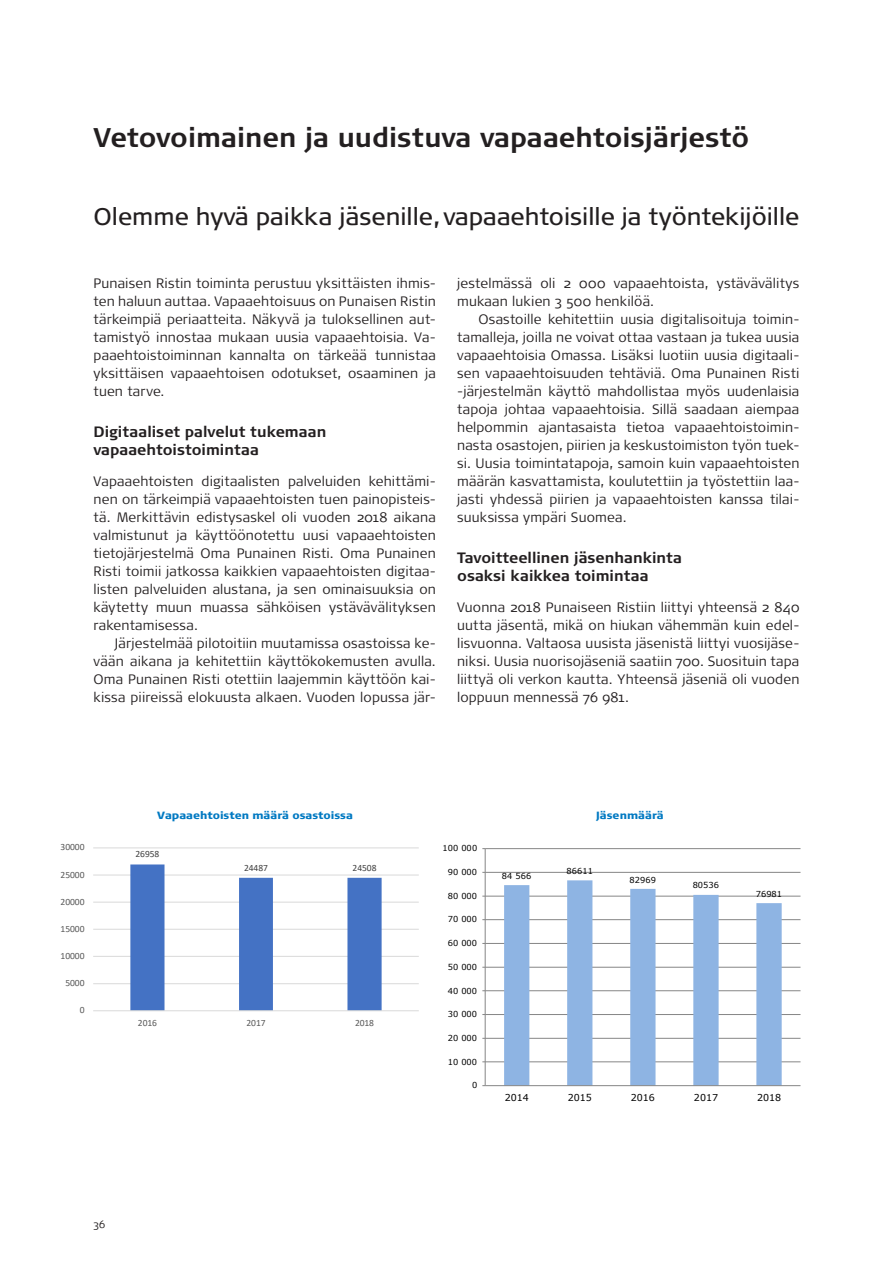
<style>
.page{position:relative;width:893px;height:1263px;background:#fff}
.page>*{position:absolute;margin:0;border:0;box-sizing:border-box;transform-origin:0 0}
._1_PÄÄOTSIKKO{font:700 27px "Signa OT";color:#231f20}
.Pääotsikko{font:24px "Signa OT";color:#231f20}
.Väliotsikko_musta{font:700 15px/18px "Signa OT";color:#231f20}
.Leipäteksti{font:300 13.65px/18px "Signa OT";letter-spacing:.01em;color:#231f20;text-align:justify}
.Leipäteksti_sis{font:300 13.65px/18px "Signa OT";letter-spacing:.01em;color:#231f20;text-align:justify}
.Graafin_otsikko{font:900 10.5px "Signa OT";color:#0079c2}
.t1{font:300 10.5px "Signa OT";color:#231f20}
.t2{font:9.6px "Calibri";letter-spacing:-.005em;color:#595959}
.t3{font:9.6px "Calibri";letter-spacing:-.005em;color:#404040}
.t4{font:9.45px "Verdana";letter-spacing:-.005em;color:#000}
.t5{font:8.25px "Verdana";color:#000}
</style>
<div class="page">
<svg style="left:93px;top:847px;width:326px;height:165px"></svg>
<hr style="left:485px;top:1061px;width:315px;height:1px;background:#868686">
<hr style="left:485px;top:1038px;width:315px;height:1px;background:#868686">
<hr style="left:485px;top:1014px;width:315px;height:1px;background:#868686">
<hr style="left:485px;top:990px;width:315px;height:1px;background:#868686">
<hr style="left:485px;top:967px;width:315px;height:1px;background:#868686">
<hr style="left:485px;top:943px;width:315px;height:1px;background:#868686">
<hr style="left:485px;top:919px;width:315px;height:1px;background:#868686">
<hr style="left:485px;top:896px;width:315px;height:1px;background:#868686">
<hr style="left:485px;top:872px;width:315px;height:1px;background:#868686">
<hr style="left:485px;top:848px;width:315px;height:1px;background:#868686">
<svg style="left:504px;top:880px;width:278px;height:205px"></svg>
<hr style="left:485px;top:849px;width:1px;height:237px;background:#868686">
<hr style="left:485px;top:1085px;width:315px;height:1px;background:#868686">
<p class="_1_PÄÄOTSIKKO" style="left:94px;top:122px;width:657px">Vetovoimainen ja uudistuva vapaaehtoisjärjestö</p>
<p class="Pääotsikko" style="left:94px;top:202px;width:707px">Olemme hyvä paikka jäsenille, vapaaehtoisille ja työntekijöille</p>
<p class="Leipäteksti" style="left:94px;top:274px;width:344px">Punaisen Ristin toiminta perustuu yksittäisten ihmis&shy;ten haluun auttaa. Vapaaehtoisuus on Punaisen Ristin tärkeimpiä periaatteita. Näkyvä ja tuloksellinen aut&shy;tamistyö innostaa mukaan uusia vapaaehtoisia. Va&shy;paaehtoistoiminnan kannalta on tärkeää tunnistaa yksittäisen vapaaehtoisen odotukset, osaaminen ja tuen tarve.</p>
<p class="Väliotsikko_musta" style="left:94px;top:423px;width:234px">Digitaaliset palvelut tukemaan vapaaehtoistoimintaa</p>
<p class="Leipäteksti" style="left:94px;top:472px;width:344px">Vapaaehtoisten digitaalisten palveluiden kehittämi&shy;nen on tärkeimpiä vapaaehtoisten tuen painopisteis&shy;tä. Merkittävin edistysaskel oli vuoden 2018 aikana valmistunut ja käyttöönotettu uusi vapaaehtoisten tietojärjestelmä Oma Punainen Risti. Oma Punainen Risti toimii jatkossa kaikkien vapaaehtoisten digitaa&shy;listen palveluiden alustana, ja sen ominaisuuksia on käytetty muun muassa sähköisen ystävävälityksen rakentamisessa.</p>
<p class="Leipäteksti_sis" style="left:94px;top:634px;width:344px;text-indent:21px">Järjestelmää pilotoitiin muutamissa osastoissa ke&shy;vään aikana ja kehitettiin käyttökokemusten avulla.<br>Oma Punainen Risti otettiin laajemmin käyttöön kai&shy;kissa piireissä elokuusta alkaen. Vuoden lopussa jär-</p>
<p class="Leipäteksti_sis" style="left:457px;top:274px;width:344px">jestelmässä oli 2 000 vapaaehtoista, ystävävälitys mukaan lukien 3 500 henkilöä.</p>
<p class="Leipäteksti_sis" style="left:457px;top:310px;width:344px;text-indent:21px">Osastoille kehitettiin uusia digitalisoituja toimin&shy;tamalleja, joilla ne voivat ottaa vastaan ja tukea uusia vapaaehtoisia Omassa. Lisäksi luotiin uusia digitaali&shy;sen vapaaehtoisuuden tehtäviä. Oma Punainen Risti -järjestelmän käyttö mahdollistaa myös uudenlaisia tapoja johtaa vapaaehtoisia. Sillä saadaan aiempaa helpommin ajantasaista tietoa vapaaehtoistoimin&shy;nasta osastojen, piirien ja keskustoimiston työn tuek&shy;si. Uusia toimintatapoja, samoin kuin vapaaehtoisten määrän kasvattamista, koulutettiin ja työstettiin laa&shy;jasti yhdessä piirien ja vapaaehtoisten kanssa tilai&shy;suuksissa ympäri Suomea.</p>
<p class="Väliotsikko_musta" style="left:457px;top:549px;width:227px">Tavoitteellinen jäsenhankinta osaksi kaikkea toimintaa</p>
<p class="Leipäteksti" style="left:457px;top:598px;width:344px">Vuonna 2018 Punaiseen Ristiin liittyi yhteensä 2 840 uutta jäsentä, mikä on hiukan vähemmän kuin edel&shy;lisvuonna. Valtaosa uusista jäsenistä liittyi vuosijäse&shy;niksi. Uusia nuorisojäseniä saatiin 700. Suosituin tapa liittyä oli verkon kautta. Yhteensä jäseniä oli vuoden loppuun mennessä 76 981.</p>
<p class="t2" style="left:61px;top:840px;width:25px">30000</p>
<p class="t2" style="left:61px;top:868px;width:25px">25000</p>
<p class="t2" style="left:61px;top:895px;width:25px">20000</p>
<p class="t2" style="left:61px;top:922px;width:25px">15000</p>
<p class="t2" style="left:61px;top:949px;width:25px">10000</p>
<p class="t2" style="left:65px;top:976px;width:21px">5000</p>
<p class="t2" style="left:80px;top:1003px;width:6px">0</p>
<p class="Graafin_otsikko" style="left:157px;top:810px;width:197px">Vapaaehtoisten määrä osastoissa</p>
<p class="Graafin_otsikko" style="left:596px;top:810px;width:69px">Jäsenmäärä</p>
<p class="t3" style="left:136px;top:847px;width:25px">26958</p>
<p class="t3" style="left:244px;top:861px;width:25px">24487</p>
<p class="t3" style="left:353px;top:861px;width:25px">24508</p>
<p class="t2" style="left:138px;top:1016px;width:21px">2016</p>
<p class="t2" style="left:246px;top:1016px;width:21px">2017</p>
<p class="t2" style="left:355px;top:1016px;width:21px">2018</p>
<p class="t5" style="left:443px;top:843px;width:36px">100 000</p>
<p class="t5" style="left:448px;top:866px;width:31px">90 000</p>
<p class="t5" style="left:448px;top:890px;width:31px">80 000</p>
<p class="t5" style="left:448px;top:914px;width:31px">70 000</p>
<p class="t5" style="left:448px;top:937px;width:31px">60 000</p>
<p class="t5" style="left:448px;top:961px;width:31px">50 000</p>
<p class="t5" style="left:448px;top:985px;width:31px">40 000</p>
<p class="t5" style="left:448px;top:1009px;width:31px">30 000</p>
<p class="t5" style="left:448px;top:1032px;width:31px">20 000</p>
<p class="t5" style="left:448px;top:1056px;width:31px">10 000</p>
<p class="t5" style="left:472px;top:1080px;width:7px">0</p>
<p class="t5" style="left:502px;top:870px;width:31px">84 566</p>
<p class="t5" style="left:566px;top:865px;width:28px">86611</p>
<p class="t5" style="left:630px;top:874px;width:28px">82969</p>
<p class="t5" style="left:693px;top:880px;width:28px">80536</p>
<p class="t5" style="left:756px;top:888px;width:28px">76981</p>
<p class="t4" style="left:505px;top:1091px;width:26px">2014</p>
<p class="t4" style="left:568px;top:1091px;width:26px">2015</p>
<p class="t4" style="left:631px;top:1091px;width:26px">2016</p>
<p class="t4" style="left:694px;top:1091px;width:26px">2017</p>
<p class="t4" style="left:757px;top:1091px;width:26px">2018</p>
<p class="t1" style="left:94px;top:1218px;width:13px">36</p>
</div>
